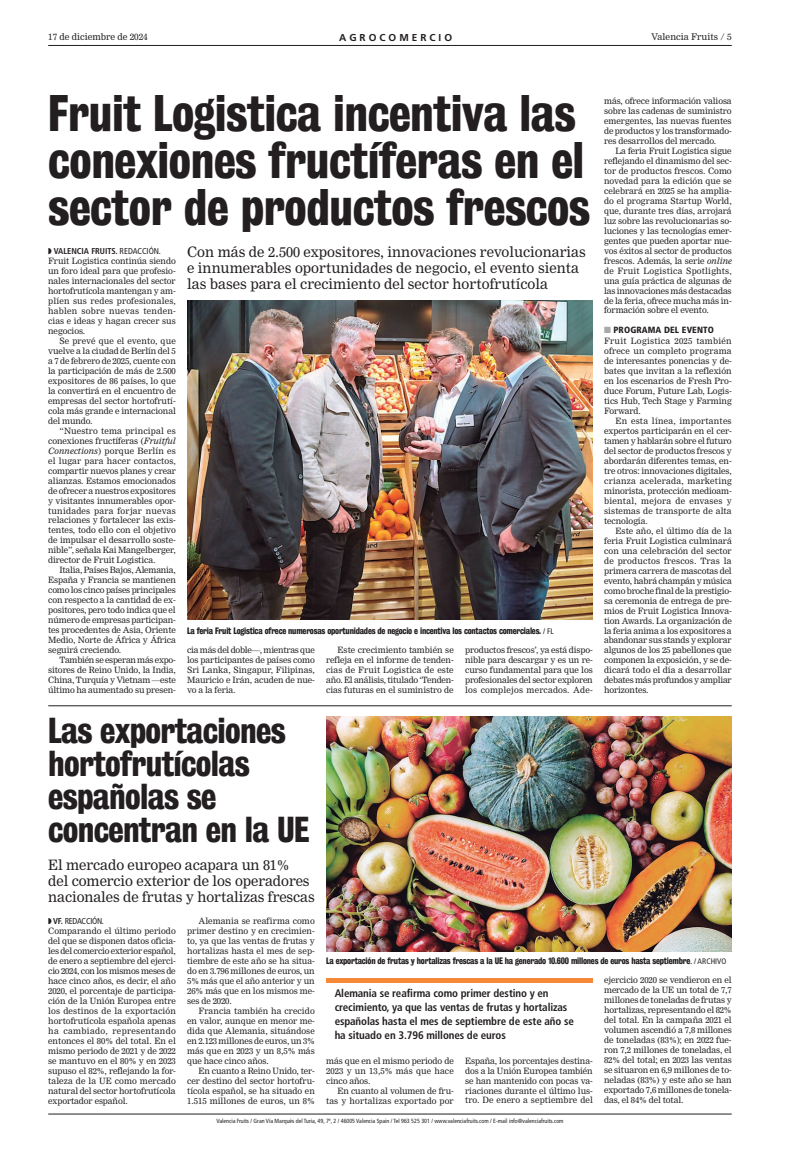
<style>
.page{position:relative;width:797px;height:1151px;background:#fff}
.page>*{position:absolute;margin:0;border:0;box-sizing:border-box;transform-origin:0 0}
.t1{font:47px/47px "Bureau Grot Three Seven";letter-spacing:-.01em;color:#231f20}
.t2{font:33px/33px "Bureau Grot Three Seven";letter-spacing:-.02em;color:#231f20}
.t3{font:14px/16px "Nimrod MT Std";color:#231f20}
.t4{font:700 condensed 11px/14px "Frutiger LT Std";letter-spacing:-.01em;color:#231f20}
.t5{font:700 10px "Frutiger LT Std";letter-spacing:.3em;color:#231f20}
.t6{font:9px "Nimrod MT Std";color:#231f20}
.t7{font:900 condensed 9px "Frutiger LT Std";letter-spacing:.015em;color:#231f20}
.t8{font:8.5px/10px "Nimrod MT Std";letter-spacing:-.01em;color:#231f20;text-align:justify}
.t9{font:8.5px "Bureau Grot Three Seven";letter-spacing:-.025em;color:#231f20}
.t10{font:8.5px/10px "Nimrod MT Std";letter-spacing:.01em;color:#231f20;text-align:right}
.t11{font:700 condensed 8.5px "Frutiger LT Std";color:#231f20}
.t12{font:condensed 8.5px "Frutiger LT Std";letter-spacing:-.025em;color:#231f20}
.t13{font:condensed 6px "Frutiger LT Std";color:#231f20}
.s1{font-weight:400}
.s2{font-style:italic}
.s3{font-family:"Frutiger LT Std";font-stretch:condensed;font-size:8px}
.s4{color:#a8a9ad}
.s5{font-weight:700}
.s6{font-family:"Nimrod MT Std"}
</style>
<div class="page">
<hr style="left:48px;top:45px;width:683px;height:1px;background:#231f20">
<hr style="left:48px;top:1114px;width:683px;height:1px;background:#231f20">
<img style="left:187px;top:300px;width:405px;height:320px">
<div style="left:326px;top:978px;width:266px;height:5px;background:#f58938"></div>
<hr style="left:48px;top:706px;width:683px;height:1px;background:#231f20">
<img style="left:326px;top:716px;width:405px;height:235px">
<p class="t6" style="left:48px;top:32px;width:101px">17 de diciembre de 2024</p>
<p class="t5" style="left:339px;top:31px;width:114px">AGROCOMERCIO</p>
<p class="t6" style="left:651px;top:32px;width:82px">Valencia Fruits / 5</p>
<h1 class="t1" style="left:48px;top:90px;width:543px">Fruit Logistica incentiva las conexiones fructíferas en el sector de productos frescos</h1>
<h3 class="t3" style="left:187px;top:244px;width:400px">Con más de 2.500 expositores, innovaciones revolucionarias e innumerables oportunidades de negocio, el evento sienta las bases para el crecimiento del sector hortofrutícola</h3>
<p class="t11" style="left:48px;top:246px;width:114px">◗ VALENCIA FRUITS. <span class="s1">REDACCIÓN.</span></p>
<p class="t8" style="left:48px;top:256px;width:129px">Fruit Logistica continúa siendo un foro ideal para que profesio&shy;nales internacionales del sector hortofrutícola mantengan y am&shy;plíen sus redes profesionales, hablen sobre nuevas tenden&shy;cias e ideas y hagan crecer sus negocios.</p>
<p class="t8" style="left:48px;top:336px;width:129px;text-indent:11px">Se prevé que el evento, que vuelve a la ciudad de Berlín del 5 a 7 de febrero de 2025, cuente con la participación de más de 2.500 expositores de 86 países, lo que la convertirá en el encuentro de empresas del sector hortofrutí&shy;cola más grande e internacional del mundo.</p>
<p class="t8" style="left:48px;top:426px;width:129px;text-indent:11px">“Nuestro tema principal es conexiones fructíferas (<span class="s2">Fruitful Connections</span>) porque Berlín es el lugar para hacer contactos, compartir nuevos planes y crear alianzas. Estamos emocionados de ofrecer a nuestros expositores y visitantes innumerables opor&shy;tunidades para forjar nuevas relaciones y fortalecer las exis&shy;tentes, todo ello con el objetivo de impulsar el desarrollo soste&shy;nible”, señala Kai Mangelberger, director de Fruit Logistica.</p>
<p class="t8" style="left:48px;top:565px;width:129px;text-indent:11px">Italia, Países Bajos, Alemania, España y Francia se mantienen como los cinco países principales con respecto a la cantidad de ex&shy;positores, pero todo indica que el número de empresas participan&shy;tes procedentes de Asia, Oriente Medio, Norte de África y África seguirá creciendo.</p>
<p class="t8" style="left:48px;top:655px;width:129px;text-indent:11px">También se esperan más expo&shy;sitores de Reino Unido, la India, China, Turquía y Vietnam —este último ha aumentado su presen-</p>
<p class="t8" style="left:187px;top:645px;width:129px">cia más del doble—, mientras que los participantes de países como Sri Lanka, Singapur, Filipinas, Mauricio e Irán, acuden de nue&shy;vo a la feria.</p>
<p class="t8" style="left:326px;top:645px;width:129px;text-indent:11px">Este crecimiento también se refleja en el informe de tenden&shy;cias de Fruit Logistica de este año. El análisis, titulado ‘Tenden&shy;cias futuras en el suministro de</p>
<p class="t8" style="left:465px;top:645px;width:129px">productos frescos’, ya está dispo&shy;nible para descargar y es un re&shy;curso fundamental para que los profesionales del sector exploren los complejos mercados. Ade-</p>
<p class="t9" style="left:187px;top:625px;width:368px">La feria Fruit Logistica ofrece numerosas oportunidades de negocio e incentiva los contactos comerciales. <span class="s3">/ FL</span></p>
<h2 class="t2" style="left:48px;top:714px;width:263px">Las exportaciones hortofrutícolas españolas se concentran en la UE</h2>
<h3 class="t3" style="left:48px;top:857px;width:268px">El mercado europeo acapara un 81%<br>del comercio exterior de los operadores nacionales de frutas y hortalizas frescas</h3>
<p class="t8" style="left:604px;top:96px;width:129px">más, ofrece información valiosa sobre las cadenas de suministro emergentes, las nuevas fuentes de productos y los transformado&shy;res desarrollos del mercado.</p>
<p class="t8" style="left:604px;top:146px;width:129px;text-indent:11px">La feria Fruit Logistica sigue reflejando el dinamismo del sec&shy;tor de productos frescos. Como novedad para la edición que se celebrará en 2025 se ha amplia&shy;do el programa Startup World, que, durante tres días, arrojará luz sobre las revolucionarias so&shy;luciones y las tecnologías emer&shy;gentes que pueden aportar nue&shy;vos éxitos al sector de productos frescos. Además, la serie <span class="s2">online </span>de Fruit Logistica Spotlights, una guía práctica de algunas de las innovaciones más destacadas de la feria, ofrece mucha más in&shy;formación sobre el evento.</p>
<p class="t7" style="left:604px;top:324px;width:111px"><span class="s4">■</span> PROGRAMA DEL EVENTO</p>
<p class="t8" style="left:604px;top:336px;width:129px">Fruit Logistica 2025 también ofrece un completo programa de interesantes ponencias y de&shy;bates que invitan a la reflexión en los escenarios de Fresh Pro&shy;duce Forum, Future Lab, Logis&shy;tics Hub, Tech Stage y Farming Forward.</p>
<p class="t8" style="left:604px;top:416px;width:129px;text-indent:11px">En esta línea, importantes expertos participarán en el cer&shy;tamen y hablarán sobre el futuro del sector de productos frescos y abordarán diferentes temas, en&shy;tre otros: innovaciones digitales, crianza acelerada, marketing minorista, protección medioam&shy;biental, mejora de envases y sistemas de transporte de alta tecnología.</p>
<p class="t8" style="left:604px;top:526px;width:129px;text-indent:11px">Este año, el último día de la feria Fruit Logistica culminará con una celebración del sector de productos frescos. Tras la primera carrera de mascotas del evento, habrá champán y música como broche final de la prestigio&shy;sa ceremonia de entrega de pre&shy;mios de Fruit Logistica Innova&shy;tion Awards. La organización de la feria anima a los expositores a abandonar sus stands y explorar algunos de los 25 pabellones que componen la exposición, y se de&shy;dicará todo el día a desarrollar debates más profundos y ampliar horizontes.</p>
<p class="t12" style="left:48px;top:916px;width:57px">◗ <span class="s5">VF.</span> REDACCIÓN.</p>
<p class="t8" style="left:48px;top:926px;width:129px">Comparando el último periodo del que se disponen datos oficia&shy;les del comercio exterior español, de enero a septiembre del ejerci&shy;cio 2024, con los mismos meses de hace cinco años, es decir, el año 2020, el porcentaje de participa&shy;ción de la Unión Europea entre los destinos de la exportación hortofrutícola española apenas ha cambiado, representando entonces el 80% del total. En el mismo periodo de 2021 y de 2022 se mantuvo en el 80% y en 2023 supuso el 82%, reflejando la for&shy;taleza de la UE como mercado natural del sector hortofrutícola exportador español.</p>
<p class="t8" style="left:187px;top:916px;width:129px;text-indent:11px">Alemania se reafirma como primer destino y en crecimien&shy;to, ya que las ventas de frutas y hortalizas hasta el mes de sep&shy;tiembre de este año se ha situa&shy;do en 3.796 millones de euros, un 5% más que el año anterior y un 26% más que en los mismos me&shy;ses de 2020.</p>
<p class="t9" style="left:326px;top:955px;width:401px">La exportación de frutas y hortalizas frescas a la UE ha generado 10.600 millones de euros hasta septiembre<span class="s6">.</span> <span class="s3">/ ARCHIVO</span></p>
<p class="t8" style="left:604px;top:975px;width:129px">ejercicio 2020 se vendieron en el mercado de la UE un total de 7,7 millones de toneladas de frutas y hortalizas, representando el 82% del total. En la campaña 2021 el volumen ascendió a 7,8 millones de toneladas (83%); en 2022 fue&shy;ron 7,2 millones de toneladas, el 82% del total; en 2023 las ventas se situaron en 6,9 millones de to&shy;neladas (83%) y este año se han exportado 7,6 millones de tonela&shy;das, el 84% del total.</p>
<p class="t4" style="left:334px;top:986px;width:241px">Alemania se reafirma como primer destino y en crecimiento, ya que las ventas de frutas y hortalizas españolas hasta el mes de septiembre de este año se ha situado en 3.796 millones de euros</p>
<p class="t8" style="left:187px;top:1005px;width:129px;text-indent:11px">Francia también ha crecido en valor, aunque en menor me&shy;dida que Alemania, situándose en 2.123 millones de euros, un 3% más que en 2023 y un 8,5% más que hace cinco años.</p>
<p class="t8" style="left:187px;top:1065px;width:129px;text-indent:11px">En cuanto a Reino Unido, ter&shy;cer destino del sector hortofru&shy;tícola español, se ha situado en 1.515 millones de euros, un 8%</p>
<p class="t8" style="left:326px;top:1055px;width:129px">más que en el mismo periodo de 2023 y un 13,5% más que hace cinco años.</p>
<p class="t8" style="left:465px;top:1055px;width:129px">España, los porcentajes destina&shy;dos a la Unión Europea también se han mantenido con pocas va&shy;riaciones durante el último lus&shy;tro. De enero a septiembre del</p>
<p class="t10" style="left:326px;top:1085px;width:129px">En cuanto al volumen de fru&shy;tas y hortalizas exportado por</p>
<p class="t13" style="left:216px;top:1117px;width:349px">Valencia Fruits / Gran Vía Marqués del Turia, 49, 7º, 2 / 46005 Valencia Spain / Tel 963 525 301 / www.valenciafruits.com / E-mail info@valenciafruits.com</p>
</div>
